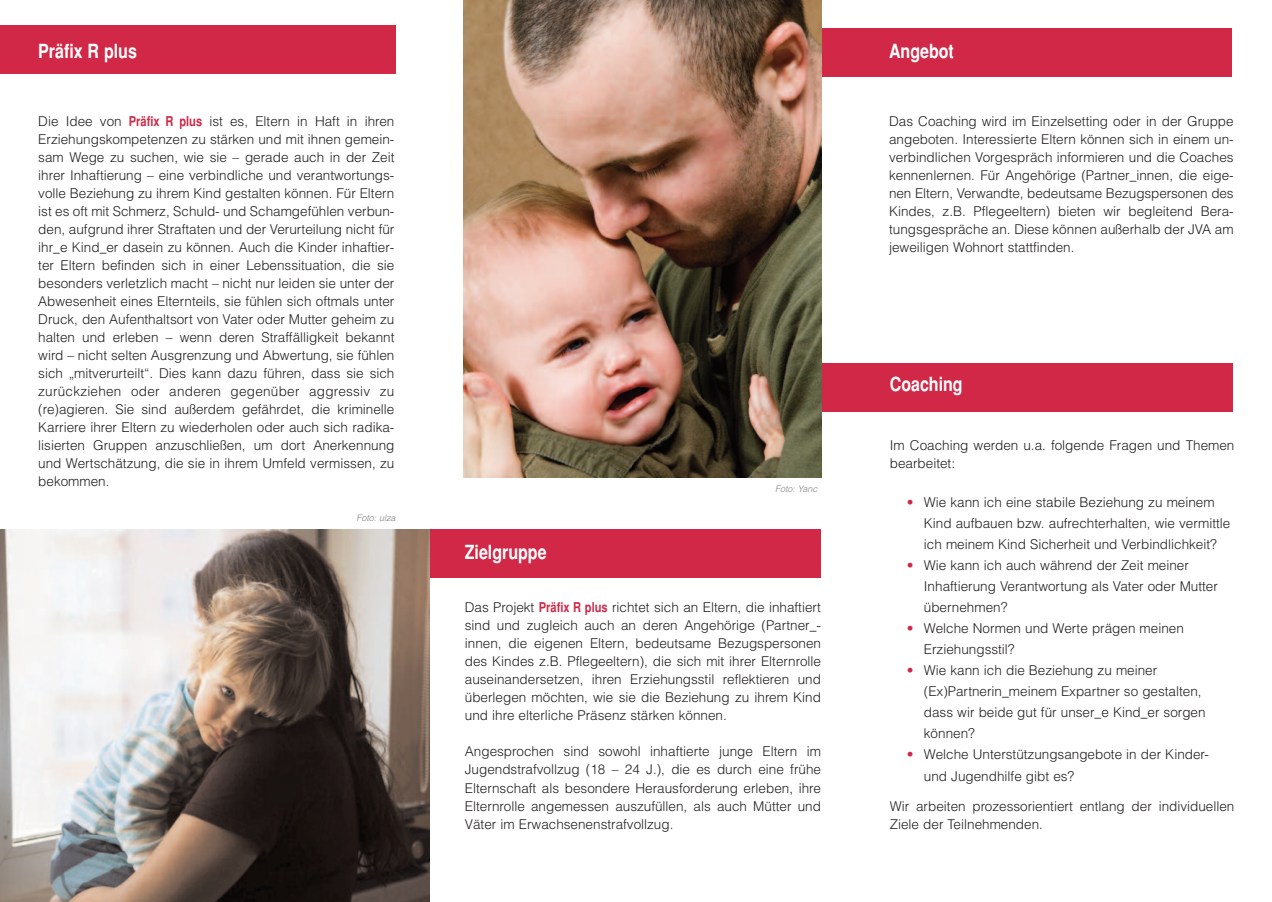
<style>
.page{position:relative;width:1272px;height:902px;background:#fff}
.page>*{position:absolute;margin:0;border:0;box-sizing:border-box;transform-origin:0 0}
.t1{font:700 condensed 19.5px "Helvetica";color:#fff}
.t2{font:300 13.5px/18px "Helvetica";color:#231f20}
.t3{font:italic 300 9px "Helvetica";color:#808285}
.s1{font-weight:700;font-stretch:condensed;color:#d02846}
.s2{color:#d02846}
</style>
<div class="page">
<div style="left:0;top:25px;width:396px;height:48px;background:#d02846"></div>
<div style="left:819px;top:28px;width:412px;height:49px;background:#d02846"></div>
<div style="left:821px;top:363px;width:411px;height:49px;background:#d02846"></div>
<div style="left:414px;top:529px;width:407px;height:49px;background:#d02846"></div>
<img style="left:0;top:529px;width:429px;height:372px">
<img style="left:463px;top:0;width:358px;height:477px">
<h1 class="t1" style="left:38px;top:40px;width:100px">Präfix R plus</h1>
<p class="t2" style="left:38px;top:112px;width:358px;text-align:justify">Die Idee von <span class="s1">Präfix R plus</span> ist es, Eltern in Haft in ihren Erziehungskompetenzen zu stärken und mit ihnen gemein&shy;sam Wege zu suchen, wie sie – gerade auch in der Zeit ihrer Inhaftierung – eine verbindliche und verantwortungs&shy;volle Beziehung zu ihrem Kind gestalten können. Für Eltern ist es oft mit Schmerz, Schuld- und Schamgefühlen verbun&shy;den, aufgrund ihrer Straftaten und der Verurteilung nicht für ihr_e Kind_er dasein zu können. Auch die Kinder inhaftier&shy;ter Eltern befinden sich in einer Lebenssituation, die sie besonders verletzlich macht – nicht nur leiden sie unter der Abwesenheit eines Elternteils, sie fühlen sich oftmals unter Druck, den Aufenthaltsort von Vater oder Mutter geheim zu halten und erleben – wenn deren Straffälligkeit bekannt wird – nicht selten Ausgrenzung und Abwertung, sie fühlen sich „mitverurteilt“. Dies kann dazu führen, dass sie sich zurückziehen oder anderen gegenüber aggressiv zu (re)agieren. Sie sind außerdem gefährdet, die kriminelle Karriere ihrer Eltern zu wiederholen oder auch sich radika&shy;lisierten Gruppen anzuschließen, um dort Anerkennung und Wertschätzung, die sie in ihrem Umfeld vermissen, zu bekommen.</p>
<p class="t3" style="left:356px;top:512px;width:41px">Foto: ulza</p>
<p class="t3" style="left:775px;top:483px;width:44px">Foto: Yanc</p>
<h1 class="t1" style="left:465px;top:541px;width:83px">Zielgruppe</h1>
<p class="t2" style="left:465px;top:598px;width:358px;text-align:justify">Das Projekt <span class="s1">Präfix R plus</span> richtet sich an Eltern, die inhaftiert sind und zugleich auch an deren Angehörige (Partner_- innen, die eigenen Eltern, bedeutsame Bezugspersonen des Kindes z.B. Pflegeeltern), die sich mit ihrer Elternrolle auseinandersetzen, ihren Erziehungsstil reflektieren und überlegen möchten, wie sie die Beziehung zu ihrem Kind und ihre elterliche Präsenz stärken können.</p>
<p class="t2" style="left:465px;top:742px;width:358px;text-align:justify">Angesprochen sind sowohl inhaftierte junge Eltern im Jugendstrafvollzug (18 – 24 J.), die es durch eine frühe Elternschaft als besondere Herausforderung erleben, ihre Elternrolle angemessen auszufüllen, als auch Mütter und Väter im Erwachsenenstrafvollzug.</p>
<h1 class="t1" style="left:889px;top:39px;width:66px">Angebot</h1>
<p class="t2" style="left:889px;top:112px;width:346px;text-align:justify">Das Coaching wird im Einzelsetting oder in der Gruppe angeboten. Interessierte Eltern können sich in einem un&shy;verbindlichen Vorgespräch informieren und die Coaches kennenlernen. Für Angehörige (Partner_innen, die eige&shy;nen Eltern, Verwandte, bedeutsame Bezugspersonen des Kindes, z.B. Pflegeeltern) bieten wir begleitend Bera&shy;tungsgespräche an. Diese können außerhalb der JVA am jeweiligen Wohnort stattfinden.</p>
<h1 class="t1" style="left:889px;top:373px;width:74px">Coaching</h1>
<p class="t2" style="left:889px;top:436px;width:346px">Im Coaching werden u.a. folgende Fragen und Themen bearbeitet:</p>
<p class="t2" style="left:923px;top:492px;width:308px;line-height:21px;text-indent:-17px"><span class="s2">•</span> Wie kann ich eine stabile Beziehung zu meinem<br>Kind aufbauen bzw. aufrechterhalten, wie vermittle ich meinem Kind Sicherheit und Verbindlichkeit?</p>
<p class="t2" style="left:923px;top:555px;width:295px;line-height:21px;text-indent:-17px"><span class="s2">•</span> Wie kann ich auch während der Zeit meiner<br>Inhaftierung Verantwortung als Vater oder Mutter übernehmen?</p>
<p class="t2" style="left:923px;top:618px;width:261px;line-height:21px;text-indent:-17px"><span class="s2">•</span> Welche Normen und Werte prägen meinen<br>Erziehungsstil?</p>
<p class="t2" style="left:923px;top:660px;width:283px;line-height:21px;text-indent:-17px"><span class="s2">•</span> Wie kann ich die Beziehung zu meiner (Ex)Partnerin_meinem Expartner so gestalten, dass wir beide gut für unser_e Kind_er sorgen können?</p>
<p class="t2" style="left:923px;top:744px;width:286px;line-height:21px;text-indent:-17px"><span class="s2">•</span> Welche Unterstützungsangebote in der Kinder&shy;und Jugendhilfe gibt es?</p>
<p class="t2" style="left:889px;top:796px;width:346px">Wir arbeiten prozessorientiert entlang der individuellen<br>Ziele der Teilnehmenden.</p>
</div>
